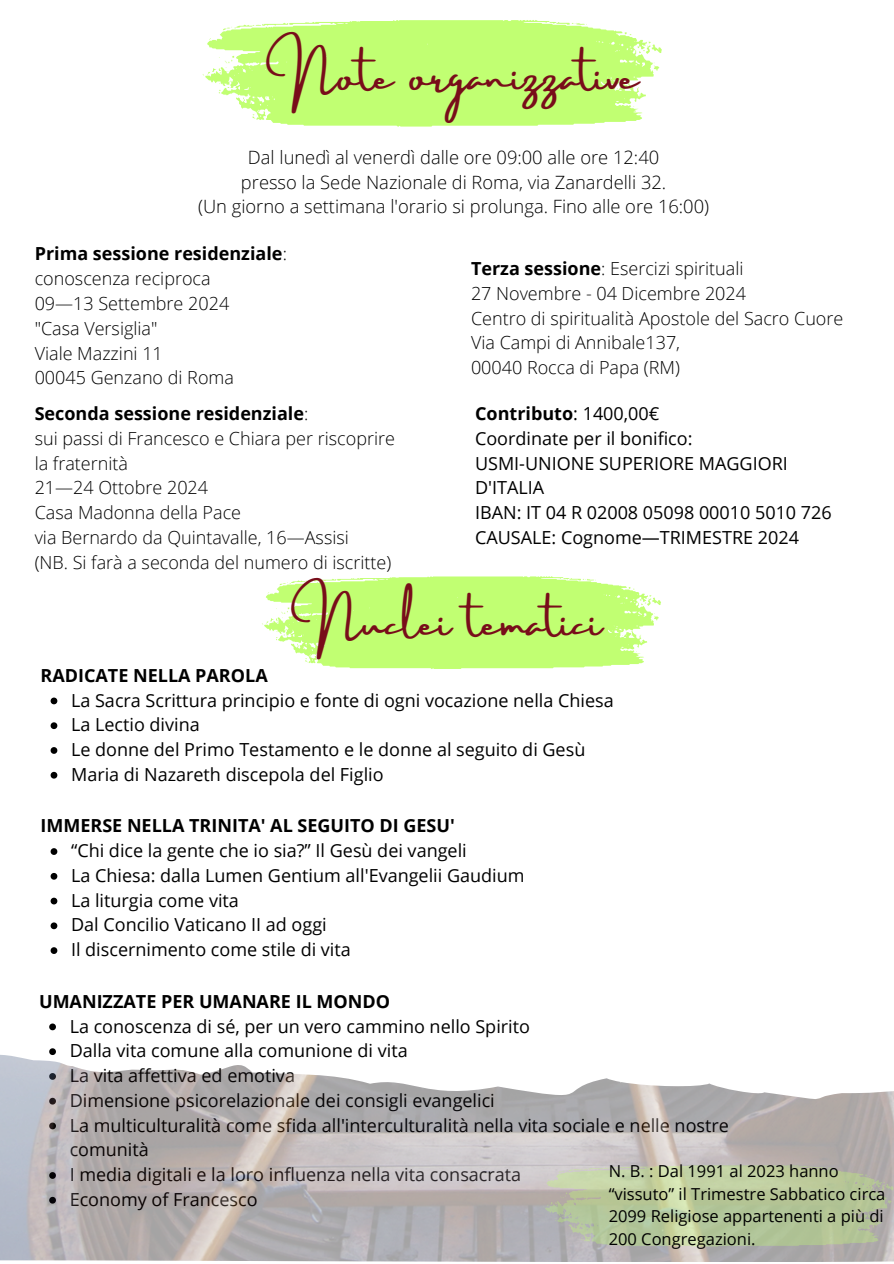
<style>
.page{position:relative;width:894px;height:1264px;background:#fff}
.page>*{position:absolute;margin:0;border:0;box-sizing:border-box;transform-origin:0 0}
.t1{font:42px "Amsterdam Three";color:#780d1a}
.t2{font:300 18.3px "Open Sans";color:#000}
.t3{font:18px/24.8px "Open Sans";color:#000}
.t4{font:300 18px/24.8px "Open Sans";color:#000}
.t5{font:700 18px/24.8px "Open Sans";color:#000}
.t6{font:16.5px/22.5px "Open Sans";color:#000}
.s1{font-weight:300}
.s2{font-weight:700}
.s3{font-weight:400}
</style>
<div class="page">
<svg style="left:207px;top:20px;width:446px;height:107px;background:#c8ff83"></svg>
<svg style="left:624px;top:32px;width:7px;height:3px"></svg>
<svg style="left:549px;top:22px;width:38px;height:3px"></svg>
<svg style="left:223px;top:23px;width:65px;height:7px"></svg>
<svg style="left:637px;top:42px;width:24px;height:12px"></svg>
<svg style="left:653px;top:63px;width:6px;height:8px"></svg>
<svg style="left:202px;top:56px;width:32px;height:38px"></svg>
<svg style="left:252px;top:111px;width:7px;height:8px"></svg>
<svg style="left:262px;top:576px;width:399px;height:93px;background:#cbff8a"></svg>
<svg style="left:51px;top:697px;width:6px;height:7px"></svg>
<svg style="left:51px;top:722px;width:6px;height:7px"></svg>
<svg style="left:51px;top:747px;width:6px;height:6px"></svg>
<svg style="left:51px;top:771px;width:6px;height:7px"></svg>
<svg style="left:51px;top:848px;width:6px;height:7px"></svg>
<svg style="left:51px;top:873px;width:6px;height:6px"></svg>
<svg style="left:51px;top:897px;width:6px;height:7px"></svg>
<svg style="left:51px;top:922px;width:6px;height:7px"></svg>
<svg style="left:51px;top:947px;width:6px;height:7px"></svg>
<svg style="left:49px;top:1023px;width:7px;height:7px"></svg>
<svg style="left:49px;top:1048px;width:7px;height:5px"></svg>
<img style="left:0;top:1053px;width:893px;height:208px">
<svg style="left:543px;top:1164px;width:349px;height:82px;background:#b8c59f"></svg>
<p class="t1" style="left:284px;top:53px;width:356px">Note organizzative</p>
<p class="t2" style="left:248px;top:144px;width:412px">Dal lunedì al venerdì dalle ore 09:00 alle ore 12:40</p>
<p class="t2" style="left:241px;top:169px;width:426px">presso la Sede Nazionale di Roma, via Zanardelli 32.</p>
<p class="t2" style="left:198px;top:194px;width:512px">(Un giorno a settimana l'orario si prolunga. Fino alle ore 16:00)</p>
<h1 class="t5" style="left:35px;top:241px;width:254px">Prima sessione residenziale<span class="s1">: conoscenza reciproca</span></h1>
<p class="t4" style="left:35px;top:290px;width:196px">09—13 Settembre 2024</p>
<p class="t4" style="left:35px;top:315px;width:124px">"Casa Versiglia"</p>
<p class="t4" style="left:35px;top:340px;width:130px">Viale Mazzini 11</p>
<p class="t4" style="left:35px;top:365px;width:201px">00045 Genzano di Roma</p>
<p class="t4" style="left:35px;top:400px;width:362px"><span class="s2">Seconda sessione residenziale</span>:<br>sui passi di Francesco e Chiara per riscoprire la fraternità</p>
<p class="t4" style="left:35px;top:475px;width:175px">21—24 Ottobre 2024</p>
<p class="t4" style="left:35px;top:499px;width:208px">Casa Madonna della Pace</p>
<p class="t4" style="left:35px;top:524px;width:315px">via Bernardo da Quintavalle, 16—Assisi</p>
<p class="t4" style="left:35px;top:549px;width:358px">(NB. Si farà a seconda del numero di iscritte)</p>
<p class="t4" style="left:471px;top:256px;width:274px"><span class="s2">Terza sessione</span>: Esercizi spirituali</p>
<p class="t4" style="left:471px;top:280px;width:276px">27 Novembre - 04 Dicembre 2024</p>
<p class="t4" style="left:471px;top:305px;width:374px">Centro di spiritualità Apostole del Sacro Cuore</p>
<p class="t4" style="left:471px;top:330px;width:210px">Via Campi di Annibale137,</p>
<p class="t4" style="left:471px;top:355px;width:210px">00040 Rocca di Papa (RM)</p>
<p class="t5" style="left:475px;top:400px;width:186px">Contributo<span class="s3">: 1400,00€</span></p>
<p class="t3" style="left:475px;top:425px;width:219px">Coordinate per il bonifico:</p>
<p class="t3" style="left:475px;top:450px;width:314px">USMI-UNIONE SUPERIORE MAGGIORI<br>D'ITALIA</p>
<p class="t3" style="left:475px;top:499px;width:358px">IBAN: IT 04 R 02008 05098 00010 5010 726</p>
<p class="t3" style="left:475px;top:524px;width:325px">CAUSALE: Cognome—TRIMESTRE 2024</p>
<p class="t1" style="left:309px;top:599px;width:294px">Nuclei tematici</p>
<p class="t5" style="left:40px;top:662px;width:229px">RADICATE NELLA PAROLA</p>
<p class="t3" style="left:71px;top:687px;width:544px">La Sacra Scrittura principio e fonte di ogni vocazione nella Chiesa</p>
<p class="t3" style="left:71px;top:712px;width:130px">La Lectio divina</p>
<p class="t3" style="left:71px;top:736px;width:515px">Le donne del Primo Testamento e le donne al seguito di Gesù</p>
<p class="t3" style="left:71px;top:761px;width:314px">Maria di Nazareth discepola del Figlio</p>
<p class="t5" style="left:40px;top:813px;width:416px">IMMERSE NELLA TRINITA' AL SEGUITO DI GESU'</p>
<h1 class="t3" style="left:71px;top:837px;width:397px">“Chi dice la gente che io sia?” Il Gesù dei vangeli</h1>
<h2 class="t3" style="left:71px;top:862px;width:455px">La Chiesa: dalla Lumen Gentium all'Evangelii Gaudium</h2>
<p class="t3" style="left:71px;top:887px;width:169px">La liturgia come vita</p>
<p class="t3" style="left:71px;top:912px;width:257px">Dal Concilio Vaticano II ad oggi</p>
<p class="t3" style="left:71px;top:936px;width:281px">Il discernimento come stile di vita</p>
<p class="t5" style="left:39px;top:988px;width:352px">UMANIZZATE PER UMANARE IL MONDO</p>
<h2 class="t3" style="left:70px;top:1013px;width:461px">La conoscenza di sé, per un vero cammino nello Spirito</h2>
<p class="t3" style="left:70px;top:1037px;width:339px">Dalla vita comune alla comunione di vita</p>
<p class="t3" style="left:70px;top:1062px;width:227px">La vita affettiva ed emotiva</p>
<p class="t3" style="left:70px;top:1087px;width:426px">Dimensione psicorelazionale dei consigli evangelici</p>
<p class="t3" style="left:70px;top:1112px;width:660px">La multiculturalità come sfida all'interculturalità nella vita sociale e nelle nostre comunità</p>
<p class="t3" style="left:70px;top:1161px;width:453px">I media digitali e la loro influenza nella vita consacrata</p>
<h2 class="t3" style="left:70px;top:1186px;width:189px">Economy of Francesco</h2>
<p class="t6" style="left:608px;top:1159px;width:278px">N. B. : Dal 1991 al 2023 hanno “vissuto” il Trimestre Sabbatico circa<br>2099 Religiose appartenenti a più di<br>200 Congregazioni.</p>
</div>
